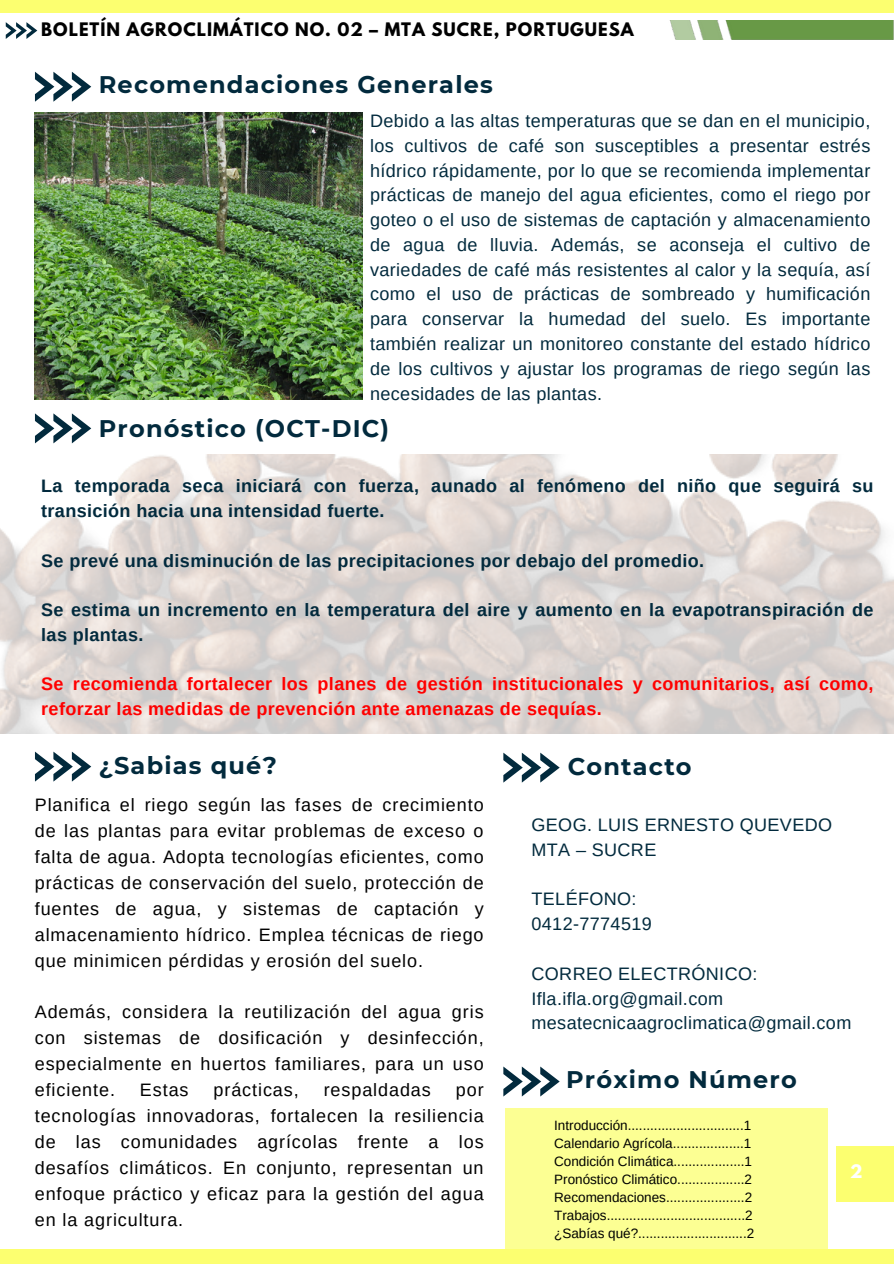
<style>
.page{position:relative;width:894px;height:1264px;background:#fff}
.page>*{position:absolute;margin:0;border:0;box-sizing:border-box;transform-origin:0 0}
.t1{font:700 24px "Montserrat";letter-spacing:.05em;color:#022a3d}
.t2{font:18px/24.8px "Arimo";letter-spacing:.02em;color:#022a3d}
.t3{font:18px/25.8px "Arimo";letter-spacing:.05em;color:#000;text-align:justify}
.t4{font:700 18px/24.8px "Arimo";letter-spacing:.02em;color:#022a3d}
.t5{font:700 18px/24.8px "Arimo";letter-spacing:.02em;color:#f00}
.t6{font:700 16.5px "League Spartan";letter-spacing:.06em;color:#000}
.t7{font:700 16.5px "League Spartan";color:#fff}
.t8{font:13.5px "Arimo";color:#000}
</style>
<div class="page">
<div style="left:0;top:0;width:893px;height:12px;background:#fcff70"></div>
<div style="left:0;top:1249px;width:893px;height:14px;background:#fcff70"></div>
<svg style="left:35px;top:751px;width:56px;height:30px"></svg>
<div style="left:836px;top:1146px;width:57px;height:55px;background:#fcff70"></div>
<svg style="left:6px;top:22px;width:31px;height:17px"></svg>
<img style="left:669px;top:20px;width:224px;height:19px">
<svg style="left:35px;top:413px;width:56px;height:30px"></svg>
<svg style="left:35px;top:72px;width:56px;height:30px"></svg>
<svg style="left:503px;top:752px;width:56px;height:30px"></svg>
<svg style="left:503px;top:1066px;width:56px;height:30px"></svg>
<div style="left:505px;top:1108px;width:322px;height:141px;background:#fcff93"></div>
<img style="left:0;top:454px;width:893px;height:279px">
<img style="left:35px;top:113px;width:327px;height:287px">
<p class="t6" style="left:41px;top:21px;width:594px">BOLETÍN AGROCLIMÁTICO NO. 02 – MTA SUCRE, PORTUGUESA</p>
<h5 class="t1" style="left:99px;top:70px;width:395px">Recomendaciones Generales</h5>
<p class="t2" style="left:370px;top:108px;width:501px;text-align:justify">Debido a las altas temperaturas que se dan en el municipio, los cultivos de café son susceptibles a presentar estrés hídrico rápidamente, por lo que se recomienda implementar prácticas de manejo del agua eficientes, como el riego por goteo o el uso de sistemas de captación y almacenamiento de agua de lluvia. Además, se aconseja el cultivo de variedades de café más resistentes al calor y la sequía, así como el uso de prácticas de sombreado y humificación para conservar la humedad del suelo. Es importante también realizar un monitoreo constante del estado hídrico de los cultivos y ajustar los programas de riego según las necesidades de las plantas.</p>
<p class="t1" style="left:99px;top:413px;width:292px">Pronóstico (OCT-DIC)</p>
<h1 class="t4" style="left:41px;top:473px;width:833px">La temporada seca iniciará con fuerza, aunado al fenómeno del niño que seguirá su transición hacia una intensidad fuerte.</h1>
<p class="t4" style="left:41px;top:548px;width:664px">Se prevé una disminución de las precipitaciones por debajo del promedio.</p>
<h4 class="t4" style="left:41px;top:597px;width:833px">Se estima un incremento en la temperatura del aire y aumento en la evapotranspiración de las plantas.</h4>
<h4 class="t5" style="left:41px;top:671px;width:833px">Se recomienda fortalecer los planes de gestión institucionales y comunitarios, así como, reforzar las medidas de prevención ante amenazas de sequías.</h4>
<h4 class="t1" style="left:99px;top:750px;width:179px">¿Sabias qué?</h4>
<h4 class="t1" style="left:567px;top:752px;width:125px">Contacto</h4>
<h1 class="t3" style="left:35px;top:792px;width:450px">Planifica el riego según las fases de crecimiento de las plantas para evitar problemas de exceso o falta de agua. Adopta tecnologías eficientes, como prácticas de conservación del suelo, protección de fuentes de agua, y sistemas de captación y almacenamiento hídrico. Emplea técnicas de riego que minimicen pérdidas y erosión del suelo.</h1>
<p class="t3" style="left:35px;top:999px;width:450px">Además, considera la reutilización del agua gris con sistemas de dosificación y desinfección, especialmente en huertos familiares, para un uso eficiente.</p>
<p class="t3" style="left:140px;top:1076px;width:50px">Estas</p>
<p class="t3" style="left:213px;top:1076px;width:87px">prácticas,</p>
<p class="t3" style="left:323px;top:1076px;width:109px">respaldadas</p>
<p class="t3" style="left:35px;top:1076px;width:450px;text-indent:421px">por tecnologías innovadoras, fortalecen la resiliencia de las comunidades agrícolas frente a los desafíos climáticos. En conjunto, representan un enfoque práctico y eficaz para la gestión del agua en la agricultura.</p>
<h1 class="t2" style="left:531px;top:812px;width:302px">GEOG. LUIS ERNESTO QUEVEDO<br>MTA – SUCRE</h1>
<p class="t2" style="left:531px;top:886px;width:122px">TELÉFONO:<br>0412-7774519</p>
<h1 class="t2" style="left:531px;top:961px;width:321px">CORREO ELECTRÓNICO:<br>Ifla.ifla.org@gmail.com mesatecnicaagroclimatica@gmail.com</h1>
<p class="t1" style="left:566px;top:1064px;width:232px">Próximo Número</p>
<h5 class="t8" style="left:554px;top:1117px;width:198px">Introducción...............................1</h5>
<h5 class="t8" style="left:554px;top:1135px;width:199px">Calendario Agrícola...................1</h5>
<h3 class="t8" style="left:554px;top:1153px;width:199px">Condición Climática...................1</h3>
<h3 class="t8" style="left:554px;top:1171px;width:199px">Pronóstico Climático..................2</h3>
<h5 class="t8" style="left:554px;top:1189px;width:199px">Recomendaciones.....................2</h5>
<p class="t8" style="left:554px;top:1207px;width:200px">Trabajos.....................................2</p>
<h1 class="t8" style="left:554px;top:1225px;width:201px">¿Sabías qué?.............................2</h1>
<p class="t7" style="left:849px;top:1163px;width:14px">2</p>
</div>
